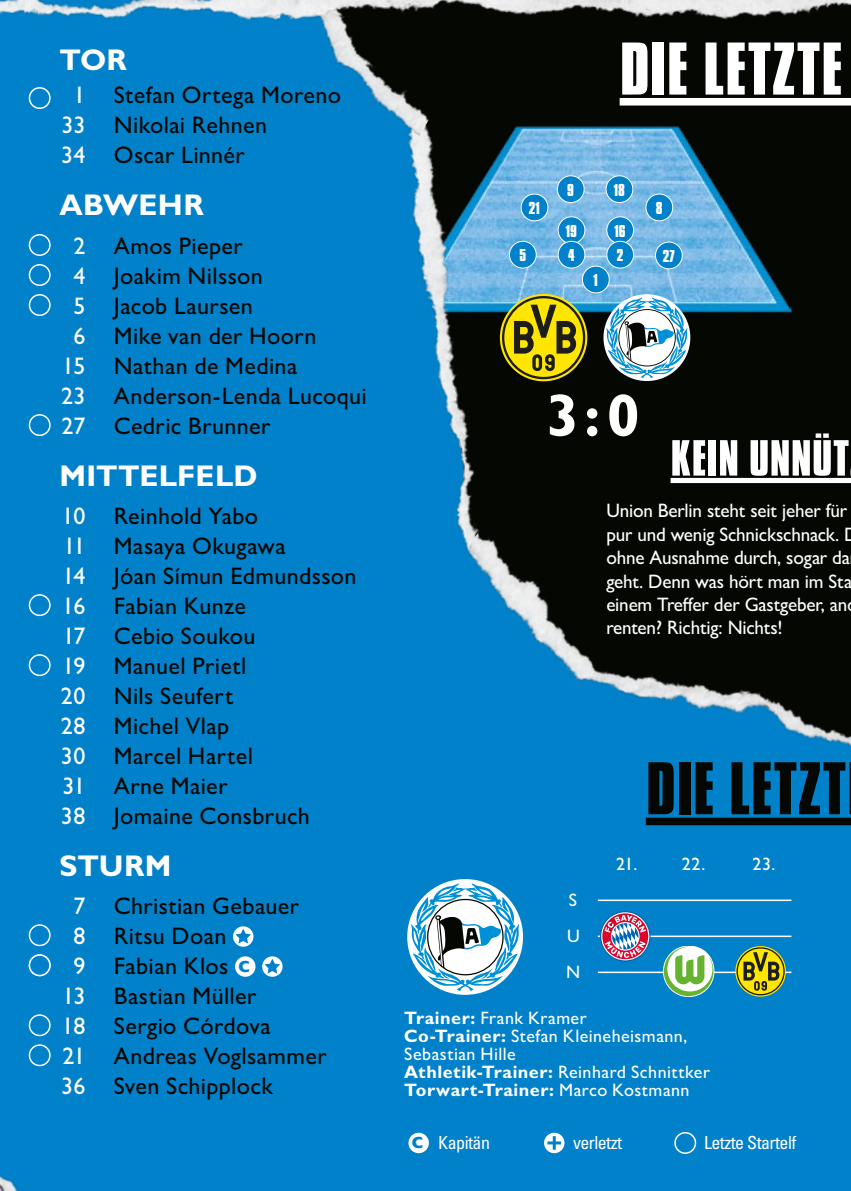
<style>
.page{position:relative;width:851px;height:1191px;background:#fff}
.page>*{position:absolute;margin:0;border:0;box-sizing:border-box;transform-origin:0 0}
.t1{font:700 78px "Compacta DOT";letter-spacing:.02em;color:#fff}
.t2{font:700 78px "Compacta DOT";letter-spacing:.02em;color:#050703}
.t3{font:700 60px "Gill Sans MT Pro";color:#fff}
.t4{font:700 53.1px "Compacta DOT";letter-spacing:.01em;color:#fff}
.t5{font:700 30px "Gill Sans MT Pro";letter-spacing:.005em;color:#fff}
.t6{font:500 24px/30px "Gill Sans MT Pro";letter-spacing:.015em;color:#050703}
.t7{font:500 24px/30px "Gill Sans MT Pro";letter-spacing:-.02em;color:#fff;text-align:center}
.t8{font:500 19.5px/23.4px "Gill Sans MT Pro";letter-spacing:-.01em;color:#fff}
.t9{font:500 18px/18px "Gill Sans MT Pro";letter-spacing:.025em;color:#fff}
.t10{font:condensed 18px "Univers LT";letter-spacing:-.03em;color:#fff}
.t11{font:700 18px/24.6px "Compacta DOT";letter-spacing:-.005em;color:#fff}
.s1{font-weight:700;color:#0081c9}
.s2{font-weight:700}
.s3{font-family:"Gill Sans MT Pro";font-weight:700;font-stretch:normal;font-size:24px;color:#0081c9}
</style>
<div class="page">
<div style="left:0;top:0;width:850px;height:1191px;background:#0081c9"></div>
<div style="left:549px;top:76px;width:301px;height:362px;background:#050703"></div>
<hr style="left:597px;top:899px;width:194px;height:2px;background:#fff">
<hr style="left:597px;top:935px;width:194px;height:2px;background:#fff">
<hr style="left:597px;top:971px;width:194px;height:2px;background:#fff">
<img style="left:476px;top:76px;width:315px;height:323px">
<img style="left:26px;top:0;width:208px;height:19px">
<img style="left:0;top:0;width:26px;height:15px">
<svg style="left:603px;top:294px;width:87px;height:87px"></svg>
<svg style="left:606px;top:298px;width:81px;height:80px;background:#8eb5c7"></svg>
<div style="left:619px;top:98px;width:231px;height:8px;background:#fff"></div>
<img style="left:418px;top:107px;width:131px;height:331px">
<img style="left:234px;top:0;width:242px;height:242px">
<div style="left:407px;top:879px;width:116px;height:115px;background:#fff;border-radius:50%"></div>
<svg style="left:411px;top:883px;width:108px;height:108px"></svg>
<img style="left:456px;top:438px;width:394px;height:388px">
<svg style="left:663px;top:946px;width:50px;height:50px"></svg>
<svg style="left:735px;top:946px;width:50px;height:50px"></svg>
<svg style="left:736px;top:947px;width:48px;height:48px"></svg>
<svg style="left:737px;top:948px;width:46px;height:46px"></svg>
<svg style="left:743px;top:952px;width:38px;height:38px"></svg>
<div style="left:646px;top:194px;width:26px;height:27px;background:#0081c9;border-radius:50%"></div>
<div style="left:645px;top:194px;width:28px;height:27px;border:1px solid #fff;border-radius:50%"></div>
<div style="left:606px;top:217px;width:27px;height:26px;background:#0081c9;border-radius:50%"></div>
<div style="left:606px;top:216px;width:28px;height:28px;border:1px solid #fff;border-radius:50%"></div>
<div style="left:557px;top:176px;width:27px;height:26px;background:#0081c9;border-radius:50%"></div>
<div style="left:557px;top:175px;width:27px;height:28px;border:1px solid #fff;border-radius:50%"></div>
<img style="left:266px;top:0;width:584px;height:76px">
<div style="left:521px;top:194px;width:27px;height:27px;background:#0081c9;border-radius:50%"></div>
<div style="left:520px;top:194px;width:28px;height:27px;border:1px solid #fff;border-radius:50%"></div>
<div style="left:558px;top:217px;width:27px;height:26px;background:#0081c9;border-radius:50%"></div>
<div style="left:557px;top:216px;width:28px;height:28px;border:1px solid #fff;border-radius:50%"></div>
<div style="left:558px;top:241px;width:27px;height:27px;background:#0081c9;border-radius:50%"></div>
<div style="left:557px;top:241px;width:28px;height:27px;border:1px solid #fff;border-radius:50%"></div>
<div style="left:582px;top:266px;width:27px;height:27px;background:#0081c9;border-radius:50%"></div>
<div style="left:582px;top:266px;width:27px;height:27px;border:1px solid #fff;border-radius:50%"></div>
<div style="left:606px;top:176px;width:26px;height:26px;background:#0081c9;border-radius:50%"></div>
<div style="left:605px;top:175px;width:28px;height:28px;border:1px solid #fff;border-radius:50%"></div>
<div style="left:606px;top:241px;width:27px;height:27px;background:#0081c9;border-radius:50%"></div>
<div style="left:606px;top:241px;width:28px;height:27px;border:1px solid #fff;border-radius:50%"></div>
<div style="left:655px;top:242px;width:27px;height:27px;background:#0081c9;border-radius:50%"></div>
<div style="left:655px;top:242px;width:27px;height:27px;border:1px solid #fff;border-radius:50%"></div>
<div style="left:509px;top:241px;width:27px;height:27px;background:#0081c9;border-radius:50%"></div>
<div style="left:509px;top:241px;width:27px;height:27px;border:1px solid #fff;border-radius:50%"></div>
<div style="left:408px;top:1132px;width:21px;height:21px;background:#fff;border-radius:50%"></div>
<div style="left:674px;top:1132px;width:22px;height:21px;border:2px solid #fff;border-radius:50%"></div>
<svg style="left:544px;top:1132px;width:20px;height:21px"></svg>
<hr style="left:547px;top:1141px;width:14px;height:3px;background:#0081c9">
<svg style="left:552px;top:1136px;width:3px;height:13px"></svg>
<svg style="left:500px;top:294px;width:87px;height:87px"></svg>
<svg style="left:502px;top:296px;width:83px;height:83px"></svg>
<div style="left:504px;top:298px;width:79px;height:79px;background:#ffe600;border-radius:50%"></div>
<svg style="left:514px;top:305px;width:65px;height:66px"></svg>
<svg style="left:600px;top:911px;width:50px;height:50px"></svg>
<svg style="left:602px;top:913px;width:46px;height:46px;background:#a981a3"></svg>
<img style="left:0;top:1176px;width:18px;height:15px">
<svg style="left:0;top:1179px;width:11px;height:12px"></svg>
<div style="left:233px;top:926px;width:20px;height:20px;background:#fff;border-radius:50%"></div>
<svg style="left:235px;top:928px;width:16px;height:15px"></svg>
<div style="left:235px;top:956px;width:20px;height:20px;background:#fff;border-radius:50%"></div>
<svg style="left:262px;top:956px;width:20px;height:20px"></svg>
<svg style="left:264px;top:958px;width:16px;height:15px"></svg>
<div style="left:29px;top:87px;width:22px;height:22px;border:2px solid #fff;border-radius:50%"></div>
<div style="left:29px;top:234px;width:22px;height:22px;border:2px solid #fff;border-radius:50%"></div>
<div style="left:29px;top:264px;width:22px;height:22px;border:2px solid #fff;border-radius:50%"></div>
<div style="left:29px;top:294px;width:22px;height:22px;border:2px solid #fff;border-radius:50%"></div>
<div style="left:29px;top:414px;width:22px;height:22px;border:2px solid #fff;border-radius:50%"></div>
<div style="left:29px;top:594px;width:22px;height:22px;border:2px solid #fff;border-radius:50%"></div>
<div style="left:29px;top:654px;width:22px;height:22px;border:2px solid #fff;border-radius:50%"></div>
<div style="left:29px;top:924px;width:22px;height:22px;border:2px solid #fff;border-radius:50%"></div>
<div style="left:29px;top:954px;width:22px;height:22px;border:2px solid #fff;border-radius:50%"></div>
<div style="left:29px;top:1014px;width:22px;height:22px;border:2px solid #fff;border-radius:50%"></div>
<div style="left:29px;top:1044px;width:22px;height:22px;border:2px solid #fff;border-radius:50%"></div>
<p class="t5" style="left:60px;top:41px;width:69px">TOR</p>
<p class="t7" style="left:61px;top:80px;width:26px">1<br>33<br>34</p>
<p class="t6" style="left:114px;top:80px;width:229px">Stefan Ortega Moreno<br>Nikolai Rehnen<br>Oscar Linnér</p>
<p class="t5" style="left:60px;top:186px;width:146px">ABWEHR</p>
<p class="t7" style="left:61px;top:230px;width:26px">2<br>4<br>5<br>6<br>15<br>23<br>27</p>
<p class="t6" style="left:114px;top:230px;width:254px">Amos Pieper<br>Joakim Nilsson<br>Jacob Laursen<br>Mike van der Hoorn<br>Nathan de Medina<br>Anderson-Lenda Lucoqui<br>Cedric Brunner</p>
<p class="t5" style="left:60px;top:458px;width:199px">MITTELFELD</p>
<p class="t7" style="left:61px;top:500px;width:26px;text-align:justify">10<br>11<br>14<br>16<br>17<br>19<br>20<br>28<br>30<br>31<br>38</p>
<p class="t6" style="left:114px;top:500px;width:244px">Reinhold Yabo<br>Masaya Okugawa<br>Jóan Símun Edmundsson<br>Fabian Kunze<br>Cebio Soukou<br>Manuel Prietl<br>Nils Seufert<br>Michel Vlap<br>Marcel Hartel<br>Arne Maier<br>Jomaine Consbruch</p>
<p class="t5" style="left:60px;top:847px;width:113px">STURM</p>
<p class="t7" style="left:61px;top:890px;width:26px">7<br>8<br>9<br>13<br>18<br>21<br>36</p>
<p class="t6" style="left:114px;top:890px;width:214px">Christian Gebauer<br>Ritsu Doan<br>Fabian Klos <span class="s1">c<br></span>Bastian Müller<br>Sergio Córdova<br>Andreas Voglsammer<br>Sven Schipplock</p>
<p class="t11" style="left:528px;top:196px;width:13px">21</p>
<p class="t11" style="left:567px;top:178px;width:8px">9</p>
<h1 class="t1" style="left:619px;top:27px;width:224px">DIE LETZTE</h1>
<p class="t11" style="left:613px;top:178px;width:13px">18</p>
<p class="t11" style="left:655px;top:196px;width:8px">8</p>
<p class="t11" style="left:565px;top:219px;width:13px">19<br>4</p>
<p class="t11" style="left:614px;top:219px;width:13px">16</p>
<p class="t11" style="left:519px;top:243px;width:8px">5</p>
<p class="t11" style="left:616px;top:243px;width:8px">2</p>
<p class="t11" style="left:662px;top:244px;width:13px">27</p>
<p class="t11" style="left:593px;top:268px;width:6px">1</p>
<h2 class="t3" style="left:547px;top:378px;width:94px">3:0</h2>
<h3 class="t4" style="left:670px;top:430px;width:179px">KEIN UNNÜT</h3>
<p class="t8" style="left:606px;top:499px;width:247px">Union Berlin steht seit jeher für pur und wenig Schnickschnack. ohne Ausnahme durch, sogar da geht. Denn was hört man im Sta einem Treffer der Gastgeber, an renten? Richtig: Nichts!</p>
<h1 class="t2" style="left:645px;top:747px;width:201px">DIE LETZT</h1>
<p class="t9" style="left:566px;top:881px;width:16px;line-height:36px">S<br>U<br>N</p>
<p class="t9" style="left:616px;top:854px;width:23px">21.</p>
<p class="t9" style="left:681px;top:854px;width:25px">22.</p>
<p class="t9" style="left:752px;top:854px;width:24px">23.</p>
<p class="t9" style="left:404px;top:1008px;width:307px"><span class="s2">Trainer:</span> Frank Kramer<br><span class="s2">Co-Trainer:</span> Stefan Kleineheismann,<br>Sebastian Hille<br><span class="s2">Athletik-Trainer:</span> Reinhard Schnittker<br><span class="s2">Torwart-Trainer:</span> Marco Kostmann</p>
<p class="t10" style="left:411px;top:1131px;width:80px"><span class="s3">c</span> Kapitän</p>
<p class="t10" style="left:573px;top:1131px;width:51px">verletzt</p>
<p class="t10" style="left:704px;top:1131px;width:94px">Letzte Startelf</p>
</div>
